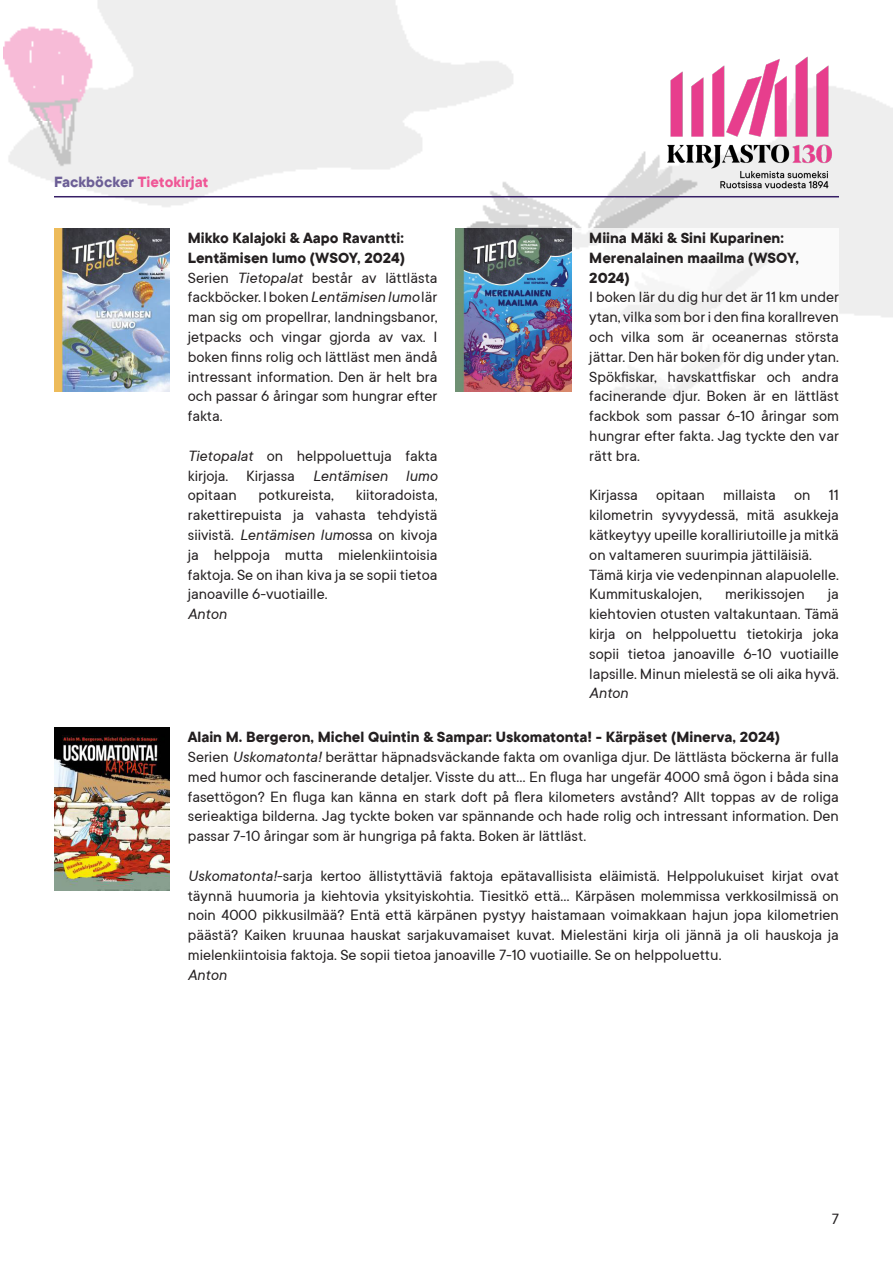
<style>
.page{position:relative;width:893px;height:1263px;background:#fff}
.page>*{position:absolute;margin:0;border:0;box-sizing:border-box;transform-origin:0 0}
.t1{font:16.5px/19.8px "TT Commons";color:#231f20;text-align:justify}
.t2{font:700 16.5px/19.8px "TT Commons";color:#231f20}
.Styckeformat_1{font:700 16.5px "TT Commons";color:#f05696}
.t3{font:italic 16.5px "TT Commons";color:#231f20}
.s1{color:#6c5e96}
.s2{font-style:italic}
</style>
<div class="page">
<img style="left:3px;top:0;width:890px;height:317px">
<img style="left:660px;top:54px;width:179px;height:136px">
<img style="left:54px;top:728px;width:116px;height:162px">
<hr style="left:54px;top:196px;width:785px;height:1px;background:#361f66">
<div style="left:54px;top:228px;width:383px;height:394px;background:#fff"></div>
<img style="left:54px;top:228px;width:116px;height:163px">
<div style="left:455px;top:228px;width:384px;height:394px;background:#fff"></div>
<img style="left:455px;top:228px;width:116px;height:163px">
<p class="Styckeformat_1" style="left:54px;top:171px;width:156px"><span class="s1">Fackböcker</span> Tietokirjat</p>
<p class="t2" style="left:188px;top:227px;width:219px">Mikko Kalajoki &amp; Aapo Ravantti:<br>Lentämisen lumo (WSOY, 2024)</p>
<p class="t1" style="left:188px;top:267px;width:251px">Serien <span class="s2">Tietopalat</span> består av lättlästa fackböcker. I boken <span class="s2">Lentämisen lumo</span> lär man sig om propellrar, landningsbanor, jetpacks och vingar gjorda av vax. I boken finns rolig och lättläst men ändå intressant information. Den är helt bra och passar 6 åringar som hungrar efter fakta.</p>
<p class="t1" style="left:188px;top:445px;width:251px"><span class="s2">Tietopalat</span> on helppoluettuja fakta kirjoja. Kirjassa <span class="s2">Lentämisen lumo </span>opitaan</p>
<p class="t1" style="left:188px;top:485px;width:251px;text-indent:168px">kiitoradoista, rakettirepuista ja vahasta tehdyistä siivistä. <span class="s2">Lentämisen lumo</span>ssa on kivoja ja helppoja mutta mielenkiintoisia faktoja. Se on ihan kiva ja se sopii tietoa janoaville 6-vuotiaille.</p>
<p class="t3" style="left:188px;top:604px;width:40px">Anton</p>
<p class="t1" style="left:258px;top:485px;width:77px">potkureista,</p>
<p class="t2" style="left:589px;top:227px;width:211px">Miina Mäki &amp; Sini Kuparinen:<br>Merenalainen maailma (WSOY,<br>2024)</p>
<p class="t1" style="left:589px;top:287px;width:251px">I boken lär du dig hur det är 11 km under ytan, vilka som bor i den fina korallreven och vilka som är oceanernas största jättar. Den här boken för dig under ytan.<br>Spökfiskar, havskattfiskar och andra facinerande djur. Boken är en lättläst fackbok som passar 6-10 åringar som hungrar efter fakta. Jag tyckte den var rätt bra.</p>
<p class="t1" style="left:589px;top:485px;width:251px">Kirjassa opitaan millaista on 11 kilometrin syvyydessä, mitä asukkeja kätkeytyy upeille koralliriutoille ja mitkä on valtameren suurimpia jättiläisiä.</p>
<p class="t1" style="left:589px;top:564px;width:251px">Tämä kirja vie vedenpinnan alapuolelle.<br>Kummituskalojen,</p>
<p class="t1" style="left:725px;top:584px;width:81px">merikissojen</p>
<p class="t1" style="left:589px;top:584px;width:251px;text-indent:239px">ja kiehtovien otusten valtakuntaan. Tämä kirja on helppoluettu tietokirja joka sopii tietoa janoaville 6-10 vuotiaille lapsille. Minun mielestä se oli aika hyvä.</p>
<p class="t3" style="left:589px;top:683px;width:40px">Anton</p>
<p class="t2" style="left:188px;top:727px;width:594px">Alain M. Bergeron, Michel Quintin &amp; Sampar: Uskomatonta! - Kärpäset (Minerva, 2024)</p>
<p class="t1" style="left:188px;top:746px;width:653px">Serien <span class="s2">Uskomatonta!</span> berättar häpnadsväckande fakta om ovanliga djur. De lättlästa böckerna är fulla med humor och fascinerande detaljer. Visste du att... En fluga har ungefär 4000 små ögon i båda sina fasettögon? En fluga kan känna en stark doft på flera kilometers avstånd? Allt toppas av de roliga serieaktiga bilderna. Jag tyckte boken var spännande och hade rolig och intressant information. Den passar 7-10 åringar som är hungriga på fakta. Boken är lättläst.</p>
<p class="t1" style="left:188px;top:865px;width:653px"><span class="s2">Uskomatonta!</span>-sarja kertoo ällistyttäviä faktoja epätavallisista eläimistä. Helppolukuiset kirjat ovat täynnä huumoria ja kiehtovia yksityiskohtia. Tiesitkö että… Kärpäsen molemmissa verkkosilmissä on noin 4000 pikkusilmää? Entä että kärpänen pystyy haistamaan voimakkaan hajun jopa kilometrien päästä? Kaiken kruunaa hauskat sarjakuvamaiset kuvat. Mielestäni kirja oli jännä ja oli hauskoja ja mielenkiintoisia faktoja. Se sopii tietoa janoaville 7-10 vuotiaille. Se on helppoluettu.</p>
<p class="t3" style="left:188px;top:964px;width:40px">Anton</p>
<p class="t1" style="left:832px;top:1208px;width:9px">7</p>
</div>
